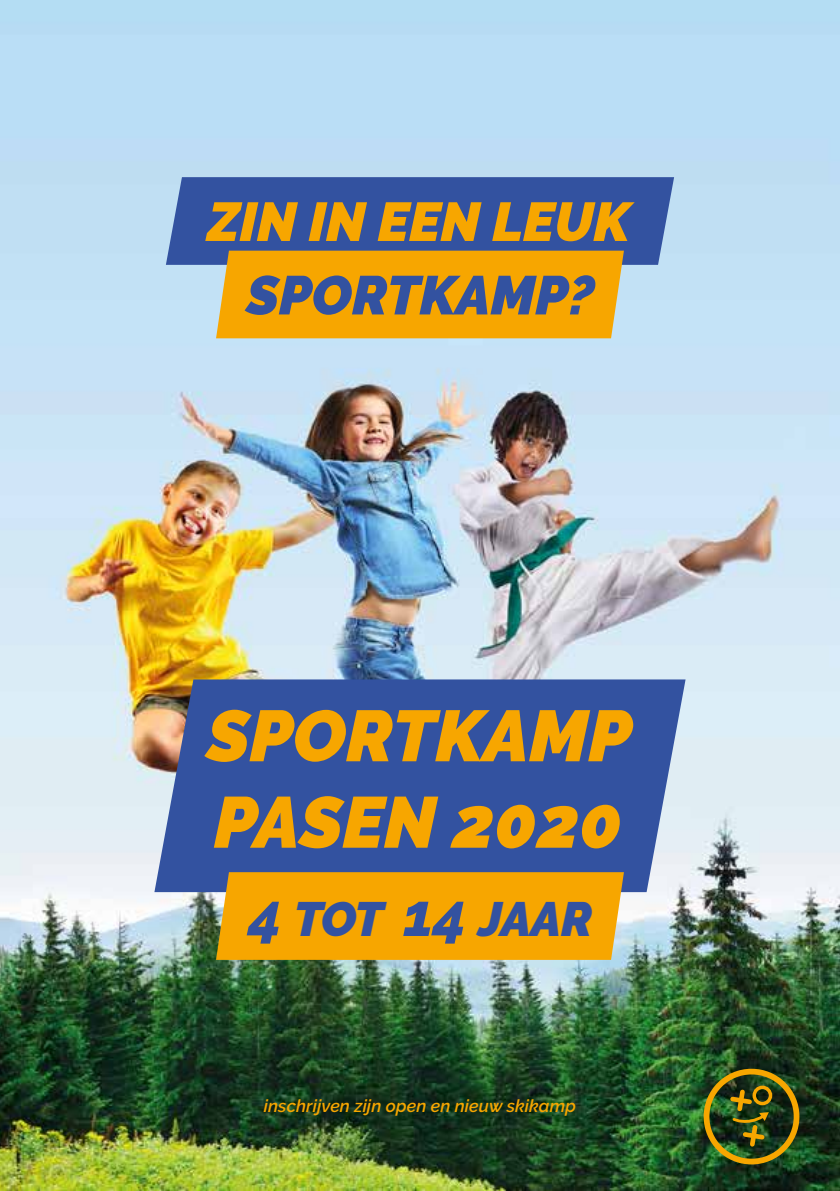
<style>
.page{position:relative;width:840px;height:1191px;background:#fff}
.page>*{position:absolute;margin:0;border:0;box-sizing:border-box;transform-origin:0 0}
.t1{font:italic 900 72px/86.4px "Raleway";color:#f7a600}
.t2{font:italic 900 54.6px "Raleway";color:#f7a600}
.t3{font:italic 900 54.6px "Raleway";color:#3352a0}
.t4{font:italic 900 48px "Raleway";letter-spacing:-.02em;color:#3352a0}
.t5{font:italic 600 17.4px "Raleway";letter-spacing:.005em;color:#f7a600}
.s1{font-weight:800;font-size:60px}
</style>
<div class="page">
<img style="left:0;top:0;width:839px;height:1191px">
<div style="left:166px;top:177px;width:507px;height:88px;background:#3352a0"></div>
<div style="left:216px;top:251px;width:407px;height:87px;background:#f7a600"></div>
<svg style="left:154px;top:679px;width:531px;height:213px;fill:#3352a0"></svg>
<div style="left:216px;top:872px;width:407px;height:88px;background:#f7a600"></div>
<div style="left:703px;top:1068px;width:96px;height:96px;border:6px solid #f7a600;border-radius:50%"></div>
<div style="left:752px;top:1085px;width:19px;height:20px;border:3px solid #f7a600;border-radius:50%"></div>
<svg style="left:726px;top:1086px;width:42px;height:63px"></svg>
<h2 class="t2" style="left:207px;top:190px;width:424px">ZIN IN EEN LEUK</h2>
<h2 class="t3" style="left:246px;top:264px;width:349px">SPORTKAMP?</h2>
<h1 class="t1" style="left:206px;top:693px;width:426px">SPORTKAMP<br>PASEN 2020</h1>
<h3 class="t4" style="left:249px;top:891px;width:344px"><span class="s1">4</span> TOT <span class="s1">14</span> JAAR</h3>
<p class="t5" style="left:264px;top:1096px;width:313px">inschrijven zijn open en nieuw skikamp</p>
</div>
